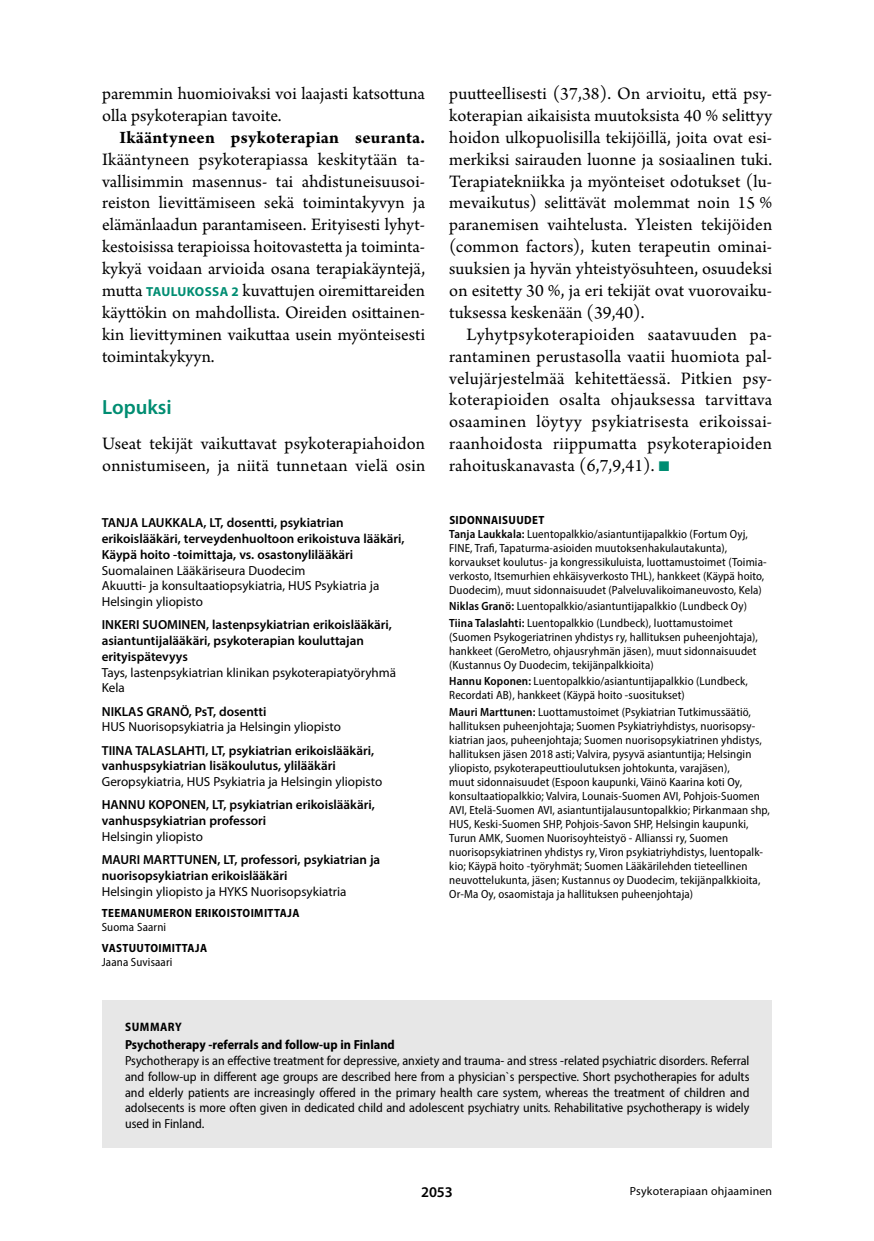
<style>
.page{position:relative;width:874px;height:1241px;background:#fff}
.page>*{position:absolute;margin:0;border:0;box-sizing:border-box;transform-origin:0 0}
.t1{font:600 20.65px "Myriad Pro";color:#008d72}
.t2{font:18.38px/21.9px "Arno Pro";letter-spacing:.005em;color:#000;text-align:justify}
.t3{font:700 18.38px "Arno Pro";letter-spacing:.01em;color:#000}
.t4{font:600 14.88px "Myriad Pro";color:#000}
.t5{font:600 13.12px/15.8px "Myriad Pro";color:#000}
.t6{font:semi-condensed 13.12px/15.8px "Myriad Pro";color:#000;text-align:justify}
.t7{font:13.12px/15.8px "Myriad Pro";color:#000}
.t8{font:700 semi-condensed 13.12px "Myriad Pro";color:#000}
.t9{font:700 semi-condensed 12.25px "Myriad Pro";letter-spacing:.04em;color:#000}
.t10{font:semi-condensed 11.9px/14px "Myriad Pro";letter-spacing:.01em;color:#000}
.t11{font:700 semi-condensed 11.9px "Myriad Pro";letter-spacing:.03em;color:#000}
.t12{font:11.9px "Myriad Pro";letter-spacing:.02em;color:#000}
.s1{font-family:"Myriad Pro";font-weight:700;font-size:13.12px;color:#008d72}
.s2{color:#008d72}
.s3{font-weight:700}
.s4{font-weight:600}
</style>
<div class="page">
<div style="left:102px;top:1000px;width:669px;height:147px;background:#e7e7e7"></div>
<h2 class="t2" style="left:102px;top:84px;width:324px">paremmin huomioivaksi voi laajasti katsottuna olla psykoterapian tavoite.</h2>
<h2 class="t3" style="left:119px;top:127px;width:307px">Ikääntyneen psykoterapian seuranta.</h2>
<p class="t2" style="left:102px;top:149px;width:324px">Ikääntyneen psykoterapiassa keskitytään ta&shy;vallisimmin masennus- tai ahdistuneisuusoi&shy;reiston lievittämiseen sekä toimintakyvyn ja elämänlaadun parantamiseen. Erityisesti lyhyt&shy;kestoisissa terapioissa hoitovastetta ja toiminta&shy;kykyä voidaan arvioida osana terapiakäyntejä, mutta <span class="s1">TAULUKOSSA 2</span> kuvattujen oiremittareiden käyttökin on mahdollista. Oireiden osittainen&shy;kin lievittyminen vaikuttaa usein myönteisesti toimintakykyyn.</p>
<h1 class="t1" style="left:102px;top:394px;width:71px">Lopuksi</h1>
<h2 class="t2" style="left:102px;top:434px;width:324px">Useat tekijät vaikuttavat psykoterapiahoidon onnistumiseen, ja niitä tunnetaan vielä osin</h2>
<p class="t5" style="left:102px;top:514px;width:304px">TANJA LAUKKALA, LT, dosentti, psykiatrian erikoislääkäri, terveydenhuoltoon erikoistuva lääkäri,<br>Käypä hoito ‑toimittaja, vs. osastonylilääkäri</p>
<p class="t7" style="left:102px;top:562px;width:279px">Suomalainen Lääkäriseura Duodecim<br>Akuutti- ja konsultaatiopsykiatria, HUS Psykiatria ja<br>Helsingin yliopisto</p>
<p class="t5" style="left:102px;top:616px;width:291px">INKERI SUOMINEN, lastenpsykiatrian erikoislääkäri, asiantuntijalääkäri, psykoterapian kouluttajan erityispätevyys</p>
<p class="t7" style="left:102px;top:664px;width:296px">Tays, lastenpsykiatrian klinikan psykoterapiatyöryhmä<br>Kela</p>
<p class="t5" style="left:102px;top:702px;width:166px">NIKLAS GRANÖ, PsT, dosentti</p>
<p class="t7" style="left:102px;top:718px;width:240px">HUS Nuorisopsykiatria ja Helsingin yliopisto</p>
<p class="t5" style="left:102px;top:741px;width:274px">TIINA TALASLAHTI, LT, psykiatrian erikoislääkäri, vanhuspsykiatrian lisäkoulutus, ylilääkäri</p>
<p class="t7" style="left:102px;top:773px;width:282px">Geropsykiatria, HUS Psykiatria ja Helsingin yliopisto</p>
<p class="t5" style="left:102px;top:796px;width:274px">HANNU KOPONEN, LT, psykiatrian erikoislääkäri, vanhuspsykiatrian professori</p>
<p class="t7" style="left:102px;top:828px;width:103px">Helsingin yliopisto</p>
<p class="t5" style="left:102px;top:851px;width:280px">MAURI MARTTUNEN, LT, professori, psykiatrian ja nuorisopsykiatrian erikoislääkäri</p>
<p class="t7" style="left:102px;top:882px;width:246px">Helsingin yliopisto ja HYKS Nuorisopsykiatria</p>
<p class="t11" style="left:102px;top:905px;width:199px">TEEMANUMERON ERIKOISTOIMITTAJA</p>
<p class="t10" style="left:102px;top:919px;width:66px">Suoma Saarni</p>
<p class="t11" style="left:102px;top:940px;width:107px">VASTUUTOIMITTAJA</p>
<p class="t10" style="left:102px;top:955px;width:72px">Jaana Suvisaari</p>
<p class="t2" style="left:449px;top:84px;width:324px">puutteellisesti (37,38). On arvioitu, että psy&shy;koterapian aikaisista muutoksista 40 % selittyy hoidon ulkopuolisilla tekijöillä, joita ovat esi&shy;merkiksi sairauden luonne ja sosiaalinen tuki.<br>Terapiatekniikka ja myönteiset odotukset (lu&shy;mevaikutus) selittävät molemmat noin 15 % paranemisen vaihtelusta. Yleisten tekijöiden (common factors), kuten terapeutin ominai&shy;suuksien ja hyvän yhteistyösuhteen, osuudeksi on esitetty 30 %, ja eri tekijät ovat vuorovaiku&shy;tuksessa keskenään (39,40).</p>
<p class="t2" style="left:449px;top:324px;width:324px;text-indent:17px">Lyhytpsykoterapioiden saatavuuden pa&shy;rantaminen perustasolla vaatii huomiota pal&shy;velujärjestelmää kehitettäessä. Pitkien psy&shy;koterapioiden osalta ohjauksessa tarvittava osaaminen löytyy psykiatrisesta erikoissai&shy;raanhoidosta riippumatta psykoterapioiden rahoituskanavasta (6,7,9,41). <span class="s2">■</span></p>
<p class="t10" style="left:449px;top:512px;width:319px"><span class="s3">SIDONNAISUUDET<br></span><span class="s4">Tanja Laukkala:</span> Luentopalkkio/asiantuntijapalkkio (Fortum Oyj, FINE, Trafi, Tapaturma-asioiden muutoksenhakulautakunta), korvaukset koulutus- ja kongressikuluista, luottamustoimet (Toimia&shy;verkosto, Itsemurhien ehkäisyverkosto THL), hankkeet (Käypä hoito, Duodecim), muut sidonnaisuudet (Palveluvalikoimaneuvosto, Kela)</p>
<p class="t10" style="left:449px;top:598px;width:299px;line-height:16.4px"><span class="s4">Niklas Granö:</span> Luentopalkkio/asiantuntijapalkkio (Lundbeck Oy)<br><span class="s4">Tiina Talaslahti:</span> Luentopalkkio (Lundbeck), luottamustoimet</p>
<p class="t10" style="left:449px;top:629px;width:310px">(Suomen Psykogeriatrinen yhdistys ry, hallituksen puheenjohtaja), hankkeet (GeroMetro, ohjausryhmän jäsen), muut sidonnaisuudet (Kustannus Oy Duodecim, tekijänpalkkioita)</p>
<p class="t10" style="left:449px;top:674px;width:300px"><span class="s4">Hannu Koponen:</span> Luentopalkkio/asiantuntijapalkkio (Lundbeck,<br>Recordati AB), hankkeet (Käypä hoito -suositukset)</p>
<p class="t10" style="left:449px;top:704px;width:322px"><span class="s4">Mauri Marttunen:</span> Luottamustoimet (Psykiatrian Tutkimussäätiö, hallituksen puheenjohtaja; Suomen Psykiatriyhdistys, nuorisopsy&shy;kiatrian jaos, puheenjohtaja; Suomen nuorisopsykiatrinen yhdistys, hallituksen jäsen 2018 asti; Valvira, pysyvä asiantuntija; Helsingin yliopisto, psykoterapeuttioulutuksen johtokunta, varajäsen),<br>muut sidonnaisuudet (Espoon kaupunki, Väinö Kaarina koti Oy, konsultaatiopalkkio; Valvira, Lounais-Suomen AVI, Pohjois-Suomen AVI, Etelä-Suomen AVI, asiantuntijalausuntopalkkio; Pirkanmaan shp, HUS, Keski-Suomen SHP, Pohjois-Savon SHP, Helsingin kaupunki, Turun AMK, Suomen Nuorisoyhteistyö - Allianssi ry, Suomen nuorisopsykiatrinen yhdistys ry, Viron psykiatriyhdistys, luentopalk&shy;kio; Käypä hoito -työryhmät; Suomen Lääkärilehden tieteellinen neuvottelukunta, jäsen; Kustannus oy Duodecim, tekijänpalkkioita, Or-Ma Oy, osaomistaja ja hallituksen puheenjohtaja)</p>
<p class="t9" style="left:125px;top:1018px;width:58px">SUMMARY</p>
<p class="t8" style="left:125px;top:1036px;width:271px">Psychotherapy -referrals and follow-up in Finland</p>
<p class="t6" style="left:125px;top:1052px;width:625px">Psychotherapy is an effective treatment for depressive, anxiety and trauma- and stress -related psychiatric disorders. Referral and follow-up in different age groups are described here from a physician`s perspective. Short psychotherapies for adults and elderly patients are increasingly offered in the primary health care system, whereas the treatment of children and adolsecents is more often given in dedicated child and adolescent psychiatry units. Rehabilitative psychotherapy is widely used in Finland.</p>
<p class="t4" style="left:421px;top:1182px;width:33px">2053</p>
<p class="t12" style="left:629px;top:1183px;width:144px">Psykoterapiaan ohjaaminen</p>
</div>
